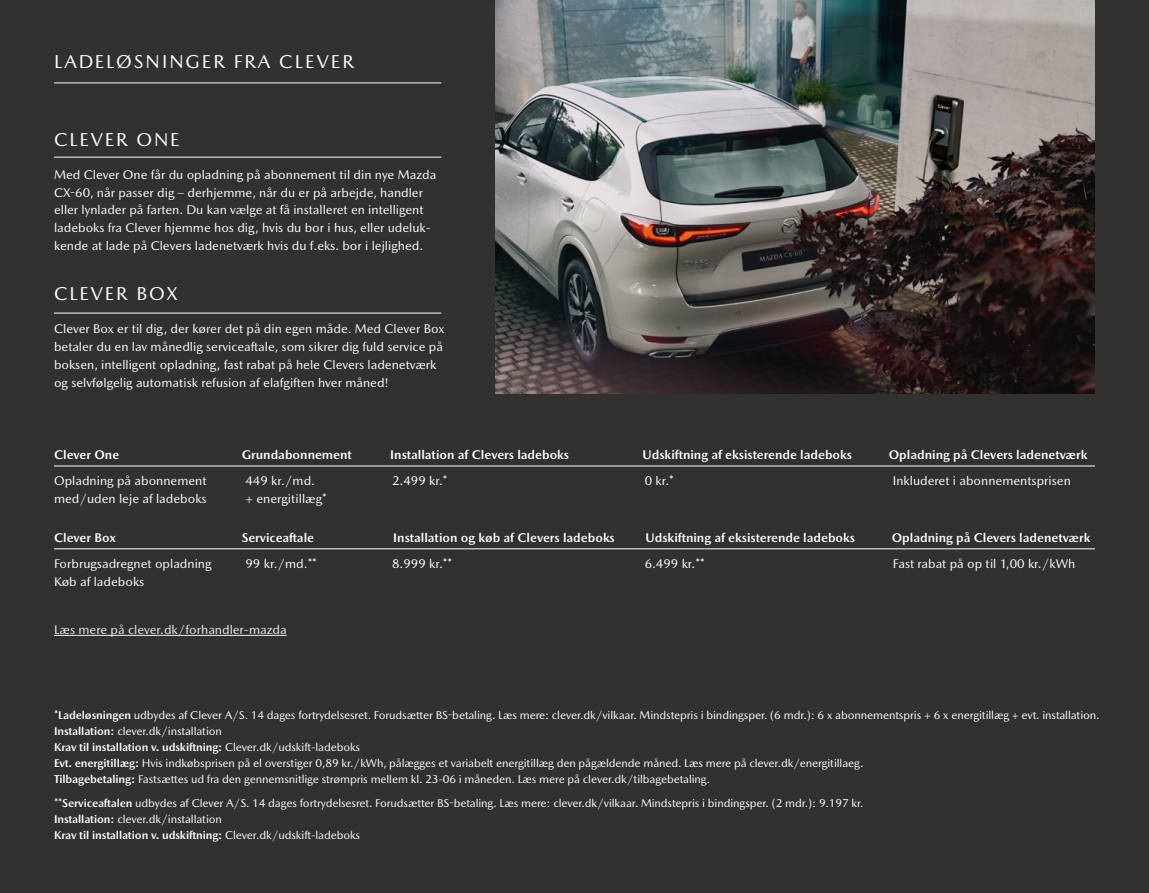
<style>
.page{position:relative;width:1149px;height:893px;background:#fff}
.page>*{position:absolute;margin:0;border:0;box-sizing:border-box;transform-origin:0 0}
.t1{font:18.9px "Mazda Type";letter-spacing:.1em;color:#fff}
.t2{font:12.75px/17.7px "Mazda Type";color:#fff}
.t3{font:700 12.75px "Mazda Type";color:#fff}
.t4{font:12.75px "Mazda Type";color:#ececec}
.t5{font:11.55px "Mazda Type";letter-spacing:-.01em;color:#fff}
.t6{font:700 11.55px "Mazda Type";letter-spacing:-.01em;color:#fff}
.s1{font-weight:700}
.s2{font-weight:400}
</style>
<div class="page">
<div style="left:0;top:0;width:1148px;height:893px;background:#313130"></div>
<hr style="left:54px;top:83px;width:387px;height:1px;background:#fff">
<img style="left:495px;top:0;width:599px;height:394px">
<hr style="left:54px;top:313px;width:387px;height:1px;background:#fff">
<hr style="left:54px;top:157px;width:387px;height:1px;background:#fff">
<hr style="left:54px;top:466px;width:1040px;height:1px;background:#fff">
<hr style="left:54px;top:548px;width:1040px;height:1px;background:#fff">
<hr style="left:54px;top:635px;width:232px;height:1px;background:#ececec">
<p class="t1" style="left:54px;top:51px;width:301px">LADELØSNINGER FRA CLEVER</p>
<p class="t1" style="left:54px;top:128px;width:127px">CLEVER ONE</p>
<p class="t2" style="left:54px;top:166px;width:383px">Med Clever One får du opladning på abonnement til din nye Mazda CX-60, når passer dig – derhjemme, når du er på arbejde, handler eller lynlader på farten. Du kan vælge at få installeret en intelligent ladeboks fra Clever hjemme hos dig, hvis du bor i hus, eller udeluk&shy;kende at lade på Clevers ladenetværk hvis du f.eks. bor i lejlighed.</p>
<p class="t1" style="left:54px;top:283px;width:125px">CLEVER BOX</p>
<p class="t2" style="left:54px;top:320px;width:392px">Clever Box er til dig, der kører det på din egen måde. Med Clever Box betaler du en lav månedlig serviceaftale, som sikrer dig fuld service på boksen, intelligent opladning, fast rabat på hele Clevers ladenetværk og selvfølgelig automatisk refusion af elafgiften hver måned!</p>
<p class="t3" style="left:54px;top:447px;width:67px">Clever One</p>
<p class="t3" style="left:242px;top:447px;width:112px">Grundabonnement</p>
<p class="t3" style="left:390px;top:447px;width:180px">Installation af Clevers ladeboks</p>
<p class="t3" style="left:642px;top:447px;width:211px">Udskiftning af eksisterende ladeboks</p>
<p class="t3" style="left:888px;top:447px;width:200px">Opladning på Clevers ladenetværk</p>
<p class="t2" style="left:54px;top:471px;width:154px">Opladning på abonnement</p>
<p class="t2" style="left:54px;top:490px;width:154px">med/uden leje af ladeboks</p>
<p class="t2" style="left:245px;top:471px;width:71px">449 kr./md.</p>
<p class="t2" style="left:245px;top:490px;width:83px">+ energitillæg*</p>
<p class="t2" style="left:392px;top:471px;width:57px">2.499 kr.*</p>
<p class="t2" style="left:644px;top:471px;width:31px">0 kr.*</p>
<p class="t2" style="left:892px;top:471px;width:179px">Inkluderet i abonnementsprisen</p>
<p class="t3" style="left:54px;top:530px;width:63px">Clever Box</p>
<p class="t3" style="left:242px;top:530px;width:74px">Serviceaftale</p>
<p class="t3" style="left:393px;top:530px;width:223px">Installation og køb af Clevers ladeboks</p>
<p class="t3" style="left:645px;top:530px;width:211px">Udskiftning af eksisterende ladeboks</p>
<p class="t3" style="left:891px;top:530px;width:200px">Opladning på Clevers ladenetværk</p>
<p class="t2" style="left:245px;top:554px;width:73px">99 kr./md.**</p>
<p class="t2" style="left:54px;top:554px;width:159px">Forbrugsadregnet opladning</p>
<p class="t2" style="left:54px;top:573px;width:92px">Køb af ladeboks</p>
<p class="t4" style="left:54px;top:622px;width:234px">Læs mere på clever.dk/forhandler-mazda</p>
<p class="t2" style="left:392px;top:554px;width:61px">8.999 kr.**</p>
<p class="t2" style="left:644px;top:554px;width:61px">6.499 kr.**</p>
<p class="t2" style="left:892px;top:554px;width:184px">Fast rabat på op til 1,00 kr./kWh</p>
<p class="t5" style="left:54px;top:708px;width:1046px"><span class="s1">*Ladeløsningen</span> udbydes af Clever A/S. 14 dages fortrydelsesret. Forudsætter BS-betaling. Læs mere: clever.dk/vilkaar. Mindstepris i bindingsper. (6 mdr.): 6 x abonnementspris + 6 x energitillæg + evt. installation.</p>
<p class="t5" style="left:54px;top:724px;width:169px"><span class="s1">Installation:</span> clever.dk/installation</p>
<p class="t6" style="left:54px;top:740px;width:307px">Krav til installation v. udskiftning: <span class="s2">Clever.dk/udskift-ladeboks</span></p>
<p class="t5" style="left:54px;top:756px;width:810px"><span class="s1">Evt. energitillæg:</span> Hvis indkøbsprisen på el overstiger 0,89 kr./kWh, pålægges et variabelt energitillæg den pågældende måned. Læs mere på clever.dk/energitillaeg.</p>
<p class="t5" style="left:54px;top:772px;width:657px"><span class="s1">Tilbagebetaling:</span> Fastsættes ud fra den gennemsnitlige strømpris mellem kl. 23-06 i måneden. Læs mere på clever.dk/tilbagebetaling.</p>
<p class="t5" style="left:54px;top:796px;width:811px"><span class="s1">**Serviceaftalen</span> udbydes af Clever A/S. 14 dages fortrydelsesret. Forudsætter BS-betaling. Læs mere: clever.dk/vilkaar. Mindstepris i bindingsper. (2 mdr.): 9.197 kr.</p>
<p class="t5" style="left:54px;top:812px;width:169px"><span class="s1">Installation:</span> clever.dk/installation</p>
<p class="t6" style="left:54px;top:828px;width:307px">Krav til installation v. udskiftning: <span class="s2">Clever.dk/udskift-ladeboks</span></p>
</div>
